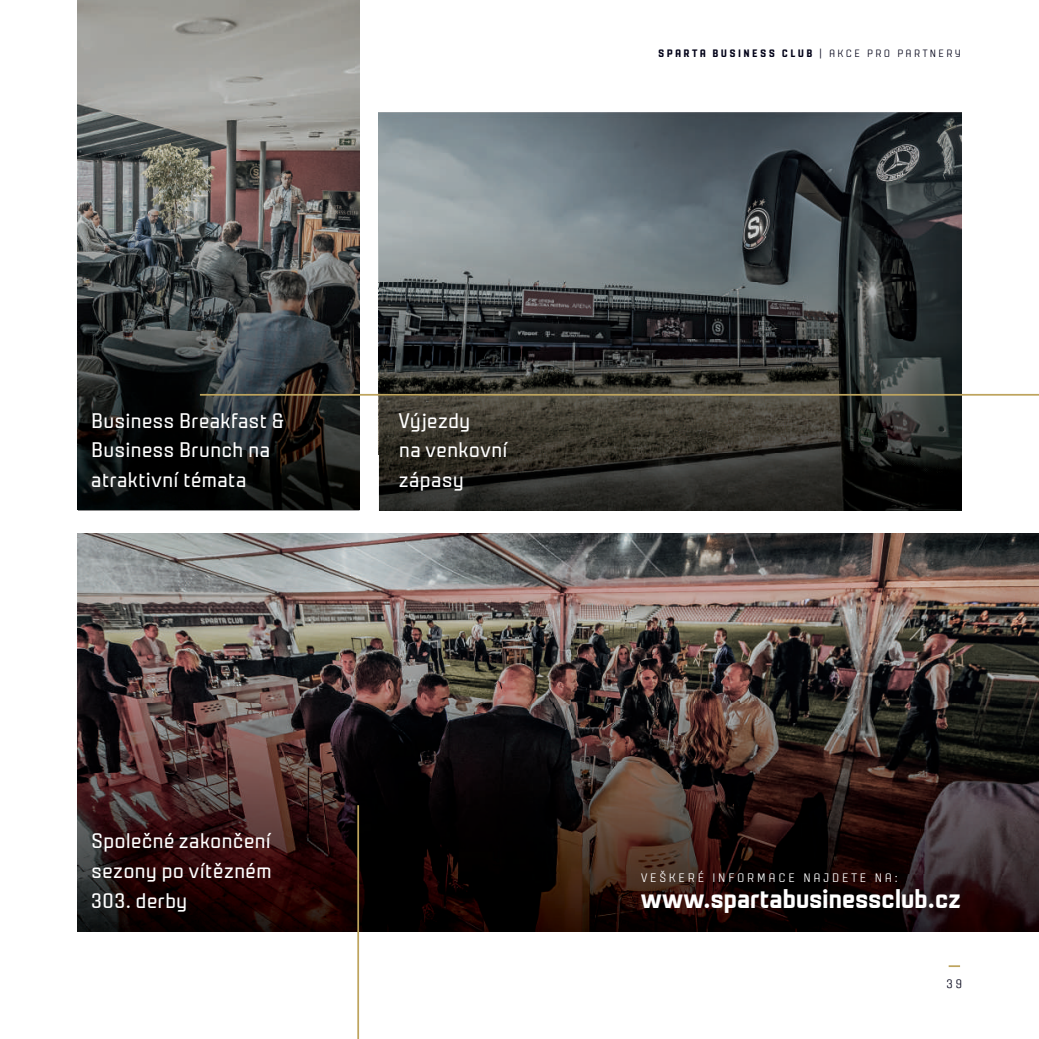
<style>
.page{position:relative;width:1039px;height:1039px;background:#fff}
.page>*{position:absolute;margin:0;border:0;box-sizing:border-box;transform-origin:0 0}
.t1{font:700 26.25px "Zelezna";letter-spacing:-.015em;color:#fff}
.t2{font:21px/29.8px "Zelezna";letter-spacing:.005em;color:#fff}
.t3{font:300 12.25px "Zelezna";letter-spacing:.225em;color:#fff}
.t4{font:300 12.25px "Zelezna";color:#000117}
.t5{font:700 10.5px "Zelezna";letter-spacing:.225em;color:#000117}
.s1{font-weight:300}
</style>
<div class="page">
<svg style="left:949px;top:965px;width:11px;height:2px"></svg>
<img style="left:379px;top:397px;width:175px;height:57px">
<img style="left:139px;top:931px;width:900px;height:1px">
<img style="left:78px;top:0;width:281px;height:510px">
<img style="left:78px;top:533px;width:961px;height:398px">
<img style="left:379px;top:113px;width:524px;height:284px">
<img style="left:903px;top:113px;width:58px;height:341px">
<img style="left:554px;top:397px;width:349px;height:57px">
<img style="left:379px;top:454px;width:582px;height:57px">
<hr style="left:357px;top:805px;width:2px;height:234px;background:#bea45e">
<hr style="left:200px;top:394px;width:839px;height:2px;background:#bea45e">
<p class="t5" style="left:658px;top:47px;width:304px">SPARTA BUSINESS CLUB <span class="s1">| AKCE PRO PARTNERY</span></p>
<p class="t2" style="left:91px;top:405px;width:194px">Business Breakfast &amp;<br>Business Brunch na atraktivní témata</p>
<p class="t2" style="left:399px;top:405px;width:110px">Výjezdy<br>na venkovní zápasy</p>
<p class="t2" style="left:91px;top:825px;width:182px;text-align:justify">Společné zakončení sezony po vítězném 303. derby</p>
<p class="t3" style="left:641px;top:870px;width:258px">VEŠKERÉ INFORMACE NAJDETE NA:</p>
<p class="t1" style="left:641px;top:883px;width:321px">www.spartabusinessclub.cz</p>
<p class="t4" style="left:946px;top:977px;width:18px">39</p>
</div>
